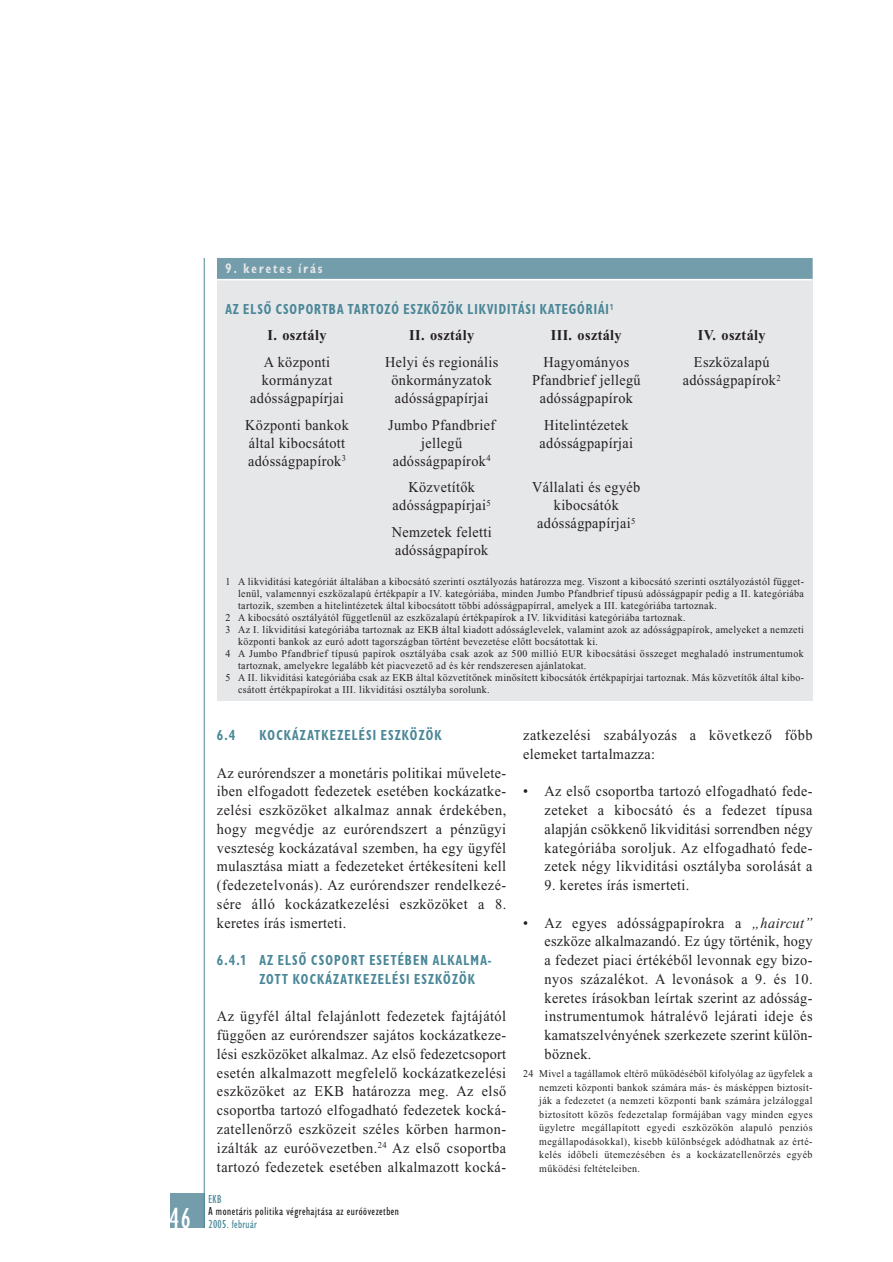
<style>
.page{position:relative;width:893px;height:1262px;background:#fff}
.page>*{position:absolute;margin:0;border:0;box-sizing:border-box;transform-origin:0 0}
.t1{font:condensed 30px "Gill Sans";color:#fff;scale:.95 1}
.t2{font:15px/18.8px "Times New Roman CE";letter-spacing:.025em;color:#231f20;text-align:center;scale:.95 1}
.t3{font:15px/18.8px "Chantilly Cd CE Bold";letter-spacing:.085em;color:#4a8798;scale:.9 1}
.t4{font:700 15px "Times New Roman CE";letter-spacing:.025em;color:#231f20;scale:.95 1}
.t5{font:14.25px "Chantilly Cd CE Bold";letter-spacing:.165em;color:#e6e7e9;scale:.9 1}
.t6{font:12px "Chantilly Cd CE Regular";letter-spacing:.045em;color:#231f20}
.t7{font:12px "Chantilly Cd CE Regular";letter-spacing:.03em;color:#4a8798}
.t8{font:10.5px/13.5px "Times New Roman CE";letter-spacing:.035em;color:#231f20;text-align:justify;scale:.95 1}
.s1{font-style:italic}
</style>
<div class="page">
<div style="left:170px;top:1193px;width:34px;height:34px;background:#749dab"></div>
<hr style="left:204px;top:258px;width:1px;height:969px;background:#4a8798">
<div style="left:217px;top:258px;width:595px;height:442px;background:#e6e7e9"></div>
<div style="left:217px;top:258px;width:595px;height:22px;background:#749dab"></div>
<hr style="left:217px;top:279px;width:595px;height:1px;background:#fff">
<h1 class="t1" style="left:169px;top:1207px;width:24px">46</h1>
<p class="t5" style="left:225px;top:263px;width:109px">9. keretes írás</p>
<p class="t3" style="left:225px;top:301px;width:433px">AZ ELSŐ CSOPORTBA TARTOZÓ ESZKÖZÖK LIKVIDITÁSI KATEGÓRIÁI<sup>1</sup></p>
<p class="t4" style="left:267px;top:330px;width:64px">I. osztály</p>
<p class="t2" style="left:250px;top:354px;width:100px;line-height:18px">A központi kormányzat adósságpapírjai</p>
<p class="t2" style="left:245px;top:417px;width:110px;line-height:18px;text-align:left">Központi bankok által kibocsátott adósságpapírok<sup>3</sup></p>
<p class="t4" style="left:409px;top:330px;width:70px">II. osztály</p>
<p class="t2" style="left:385px;top:354px;width:121px;line-height:18px">Helyi és regionális önkormányzatok adósságpapírjai</p>
<p class="t2" style="left:388px;top:417px;width:114px;line-height:18px">Jumbo Pfandbrief jellegű adósságpapírok<sup>4</sup></p>
<p class="t2" style="left:392px;top:479px;width:105px;line-height:18px">Közvetítők adósságpapírjai<sup>5</sup></p>
<p class="t2" style="left:391px;top:524px;width:107px;line-height:18px;text-align:left">Nemzetek feletti adósságpapírok</p>
<p class="t4" style="left:551px;top:330px;width:76px">III. osztály</p>
<p class="t2" style="left:532px;top:354px;width:116px;line-height:18px">Hagyományos<br>Pfandbrief jellegű adósságpapírok</p>
<p class="t2" style="left:539px;top:417px;width:100px;line-height:18px">Hitelintézetek adósságpapírjai</p>
<p class="t2" style="left:532px;top:479px;width:115px;line-height:18px">Vállalati és egyéb kibocsátók adósságpapírjai<sup>5</sup></p>
<p class="t4" style="left:697px;top:330px;width:73px">IV. osztály</p>
<p class="t2" style="left:682px;top:354px;width:105px;line-height:18px">Eszközalapú adósságpapírok<sup>2</sup></p>
<p class="t8" style="left:225px;top:576px;width:610px">1 A likviditási kategóriát általában a kibocsátó szerinti osztályozás határozza meg. Viszont a kibocsátó szerinti osztályozástól függet-</p>
<p class="t8" style="left:238px;top:588px;width:597px">lenül, valamennyi eszközalapú értékpapír a IV. kategóriába, minden Jumbo Pfandbrief típusú adósságpapír pedig a II. kategóriába</p>
<p class="t8" style="left:238px;top:600px;width:505px">tartozik, szemben a hitelintézetek által kibocsátott többi adósságpapírral, amelyek a III. kategóriába tartoznak.</p>
<p class="t8" style="left:225px;top:612px;width:486px">2 A kibocsátó osztályától függetlenül az eszközalapú értékpapírok a IV. likviditási kategóriába tartoznak.</p>
<p class="t8" style="left:225px;top:624px;width:610px">3 Az I. likviditási kategóriába tartoznak az EKB által kiadott adósságlevelek, valamint azok az adósságpapírok, amelyeket a nemzeti</p>
<p class="t8" style="left:238px;top:636px;width:380px">központi bankok az euró adott tagországban történt bevezetése előtt bocsátottak ki.</p>
<p class="t8" style="left:225px;top:648px;width:610px">4 A Jumbo Pfandbrief típusú papírok osztályába csak azok az 500 millió EUR kibocsátási összeget meghaladó instrumentumok</p>
<p class="t8" style="left:238px;top:660px;width:368px">tartoznak, amelyekre legalább két piacvezető ad és kér rendszeresen ajánlatokat.</p>
<p class="t8" style="left:225px;top:672px;width:610px">5 A II. likviditási kategóriába csak az EKB által közvetítőnek minősített kibocsátók értékpapírjai tartoznak. Más közvetítők által kibo-</p>
<p class="t8" style="left:238px;top:684px;width:266px">csátott értékpapírokat a III. likviditási osztályba sorolunk.</p>
<p class="t3" style="left:217px;top:727px;width:22px">6.4</p>
<p class="t3" style="left:259px;top:727px;width:204px">KOCKÁZATKEZELÉSI ESZKÖZÖK</p>
<p class="t2" style="left:217px;top:764px;width:306px;text-align:justify">Az eurórendszer a monetáris politikai művelete&shy;iben elfogadott fedezetek esetében kockázatke&shy;zelési eszközöket alkalmaz annak érdekében, hogy megvédje az eurórendszert a pénzügyi veszteség kockázatával szemben, ha egy ügyfél mulasztása miatt a fedezeteket értékesíteni kell (fedezetelvonás). Az eurórendszer rendelkezé&shy;sére álló kockázatkezelési eszközöket a 8. keretes írás ismerteti.</p>
<p class="t3" style="left:259px;top:952px;width:258px;text-indent:-42px">6.4.1 AZ ELSŐ CSOPORT ESETÉBEN ALKALMA-<br>ZOTT KOCKÁZATKEZELÉSI ESZKÖZÖK</p>
<p class="t2" style="left:217px;top:1008px;width:306px;text-align:justify">Az ügyfél által felajánlott fedezetek fajtájától függően az eurórendszer sajátos kockázatkeze&shy;lési eszközöket alkalmaz. Az első fedezetcsoport esetén alkalmazott megfelelő kockázatkezelési eszközöket az EKB határozza meg. Az első csoportba tartozó elfogadható fedezetek kocká&shy;zatellenőrző eszközeit széles körben harmon&shy;izálták az euróövezetben.<sup>24</sup> Az első csoportba tartozó fedezetek esetében alkalmazott kocká-</p>
<p class="t7" style="left:208px;top:1194px;width:15px">EKB</p>
<p class="t6" style="left:208px;top:1206px;width:192px">A monetáris politika végrehajtása az euróövezetben</p>
<p class="t7" style="left:208px;top:1219px;width:50px">2005. február</p>
<p class="t2" style="left:523px;top:727px;width:306px;text-align:left">zatkezelési szabályozás a következő főbb elemeket tartalmazza:</p>
<p class="t2" style="left:544px;top:783px;width:283px;text-align:justify;text-indent:-21px">• Az első csoportba tartozó elfogadható fede&shy;zeteket a kibocsátó és a fedezet típusa alapján csökkenő likviditási sorrendben négy kategóriába soroljuk. Az elfogadható fede&shy;zetek négy likviditási osztályba sorolását a</p>
<p class="t2" style="left:544px;top:877px;width:154px">9. keretes írás ismerteti.</p>
<p class="t2" style="left:544px;top:914px;width:283px;text-align:justify;text-indent:-21px">• Az egyes adósságpapírokra a <span class="s1">„haircut” </span>eszköze alkalmazandó. Ez úgy történik, hogy a fedezet piaci értékéből levonnak egy bizo&shy;nyos százalékot. A levonások a 9. és 10. keretes írásokban leírtak szerint az adósság&shy;instrumentumok hátralévő lejárati ideje és kamatszelvényének szerkezete szerint külön&shy;böznek.</p>
<p class="t8" style="left:539px;top:1067px;width:289px;text-indent:-16px">24 Mivel a tagállamok eltérő működéséből kifolyólag az ügyfelek a nemzeti központi bankok számára más- és másképpen biztosít&shy;ják a fedezetet (a nemzeti központi bank számára jelzáloggal biztosított közös fedezetalap formájában vagy minden egyes ügyletre megállapított egyedi eszközökön alapuló penziós megállapodásokkal), kisebb különbségek adódhatnak az érté&shy;kelés időbeli ütemezésében és a kockázatellenőrzés egyéb működési feltételeiben.</p>
</div>
